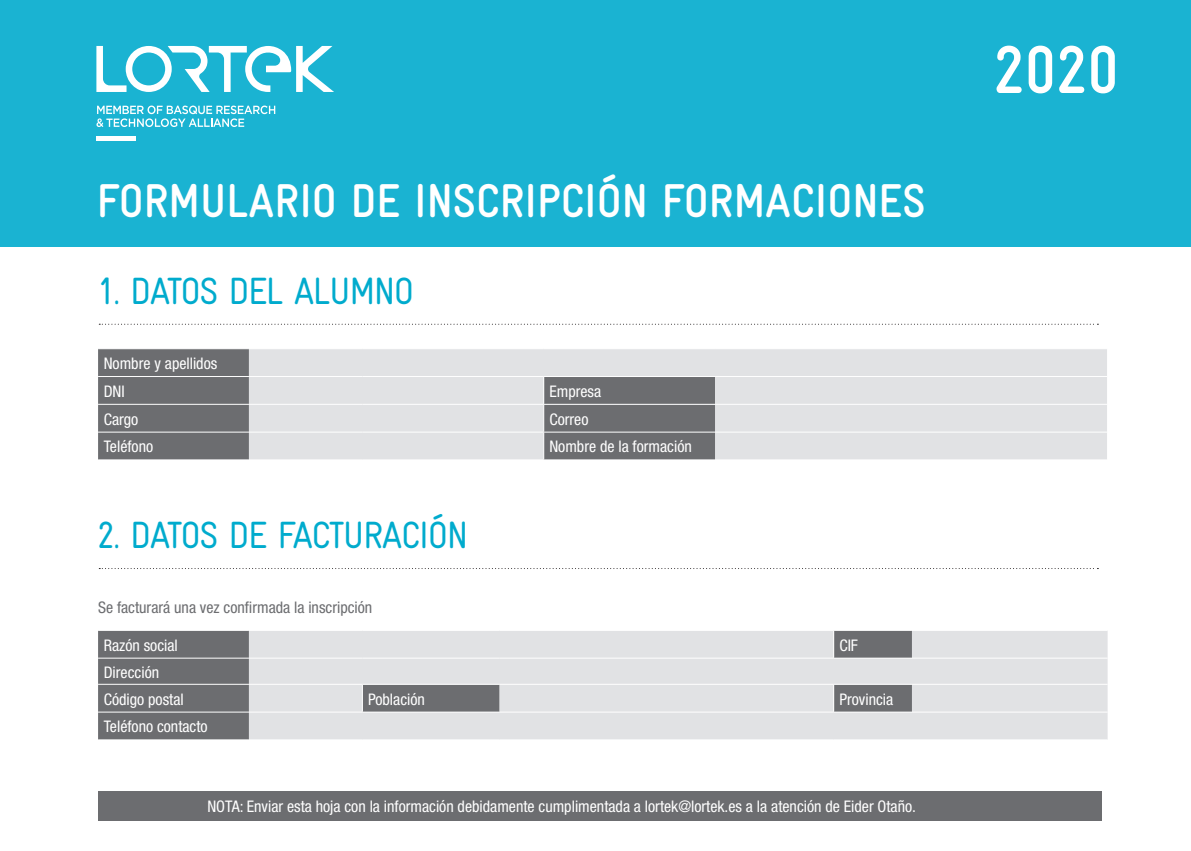
<style>
.page{position:relative;width:1191px;height:851px;background:#fff}
.page>*{position:absolute;margin:0;border:0;box-sizing:border-box;transform-origin:0 0}
.t1{font:700 68px "Gravur Condensed";color:#fff}
.t2{font:700 47.6px "Gravur Condensed";color:#fff}
.t3{font:38px "Gravur Condensed";letter-spacing:-.04em;color:#00abcd}
.t4{font:condensed 16px "Helvetica Neue";color:#fff}
.t5{font:condensed 16px "Helvetica Neue";color:#6c6d70}
</style>
<div class="page">
<div style="left:0;top:0;width:1191px;height:247px;background:#1ab3d2"></div>
<div style="left:98px;top:349px;width:151px;height:110px;background:#6c6d70"></div>
<div style="left:249px;top:349px;width:858px;height:110px;background:#e1e2e4"></div>
<hr style="left:98px;top:376px;width:151px;height:1px;background:#fff">
<hr style="left:249px;top:376px;width:113px;height:1px;background:#fff">
<hr style="left:362px;top:376px;width:182px;height:1px;background:#fff">
<hr style="left:544px;top:376px;width:171px;height:1px;background:#fff">
<hr style="left:715px;top:376px;width:392px;height:1px;background:#fff">
<hr style="left:98px;top:404px;width:151px;height:1px;background:#fff">
<hr style="left:249px;top:404px;width:113px;height:1px;background:#fff">
<hr style="left:362px;top:404px;width:182px;height:1px;background:#fff">
<hr style="left:715px;top:404px;width:392px;height:1px;background:#fff">
<hr style="left:98px;top:431px;width:151px;height:1px;background:#fff">
<hr style="left:249px;top:431px;width:113px;height:1px;background:#fff">
<hr style="left:362px;top:431px;width:182px;height:1px;background:#fff">
<hr style="left:715px;top:431px;width:392px;height:1px;background:#fff">
<div style="left:543px;top:377px;width:172px;height:83px;background:#6c6d70"></div>
<hr style="left:544px;top:404px;width:171px;height:1px;background:#fff">
<hr style="left:544px;top:431px;width:171px;height:1px;background:#fff">
<hr style="left:544px;top:459px;width:171px;height:1px;background:#fff">
<svg style="left:99px;top:324px;width:999px;height:1px"></svg>
<div style="left:98px;top:630px;width:151px;height:109px;background:#6c6d70"></div>
<svg style="left:249px;top:630px;width:858px;height:109px;background:#d8d9db"></svg>
<hr style="left:98px;top:657px;width:151px;height:1px;background:#fff">
<hr style="left:249px;top:657px;width:113px;height:1px;background:#fff">
<hr style="left:362px;top:657px;width:137px;height:1px;background:#fff">
<hr style="left:499px;top:657px;width:334px;height:1px;background:#fff">
<hr style="left:833px;top:657px;width:79px;height:1px;background:#fff">
<hr style="left:912px;top:657px;width:195px;height:1px;background:#fff">
<hr style="left:98px;top:683px;width:151px;height:1px;background:#fff">
<hr style="left:249px;top:683px;width:113px;height:1px;background:#fff">
<hr style="left:362px;top:683px;width:137px;height:1px;background:#fff">
<hr style="left:499px;top:683px;width:334px;height:1px;background:#fff">
<hr style="left:833px;top:683px;width:79px;height:1px;background:#fff">
<hr style="left:912px;top:683px;width:195px;height:1px;background:#fff">
<hr style="left:98px;top:711px;width:151px;height:1px;background:#fff">
<hr style="left:249px;top:711px;width:113px;height:1px;background:#fff">
<hr style="left:362px;top:711px;width:137px;height:1px;background:#fff">
<hr style="left:499px;top:711px;width:334px;height:1px;background:#fff">
<hr style="left:833px;top:711px;width:79px;height:1px;background:#fff">
<hr style="left:912px;top:711px;width:195px;height:1px;background:#fff">
<svg style="left:833px;top:630px;width:1px;height:27px"></svg>
<svg style="left:362px;top:684px;width:1px;height:27px"></svg>
<svg style="left:833px;top:684px;width:1px;height:27px"></svg>
<svg style="left:99px;top:568px;width:999px;height:1px"></svg>
<div style="left:98px;top:790px;width:1003px;height:30px;background:#6c6d70"></div>
<svg style="left:96px;top:46px;width:238px;height:46px"></svg>
<svg style="left:96px;top:105px;width:179px;height:22px"></svg>
<hr style="left:96px;top:136px;width:39px;height:4px;background:#fff">
<p class="t2" style="left:97px;top:175px;width:830px">FORMULARIO DE INSCRIPCIÓN FORMACIONES</p>
<p class="t3" style="left:97px;top:269px;width:319px">1. DATOS DEL ALUMNO</p>
<p class="t4" style="left:104px;top:354px;width:115px">Nombre y apellidos</p>
<p class="t4" style="left:104px;top:382px;width:23px">DNI</p>
<p class="t4" style="left:549px;top:382px;width:53px">Empresa</p>
<p class="t4" style="left:104px;top:409px;width:36px">Cargo</p>
<p class="t4" style="left:549px;top:409px;width:41px">Correo</p>
<p class="t4" style="left:104px;top:437px;width:51px">Teléfono</p>
<p class="t4" style="left:549px;top:437px;width:144px">Nombre de la formación</p>
<p class="t3" style="left:97px;top:513px;width:373px">2. DATOS DE FACTURACIÓN</p>
<p class="t5" style="left:98px;top:598px;width:276px">Se facturará una vez confirmada la inscripción</p>
<p class="t4" style="left:104px;top:635px;width:76px">Razón social</p>
<p class="t4" style="left:839px;top:635px;width:20px">CIF</p>
<p class="t4" style="left:104px;top:662px;width:57px">Dirección</p>
<p class="t4" style="left:104px;top:689px;width:81px">Código postal</p>
<p class="t4" style="left:368px;top:689px;width:58px">Población</p>
<p class="t4" style="left:839px;top:689px;width:55px">Provincia</p>
<p class="t4" style="left:104px;top:717px;width:105px">Teléfono contacto</p>
<p class="t4" style="left:207px;top:797px;width:710px">NOTA: Enviar esta hoja con la información debidamente cumplimentada a lortek@lortek.es a la atención de Eider Otaño.</p>
<p class="t1" style="left:993px;top:32px;width:127px">2020</p>
</div>
